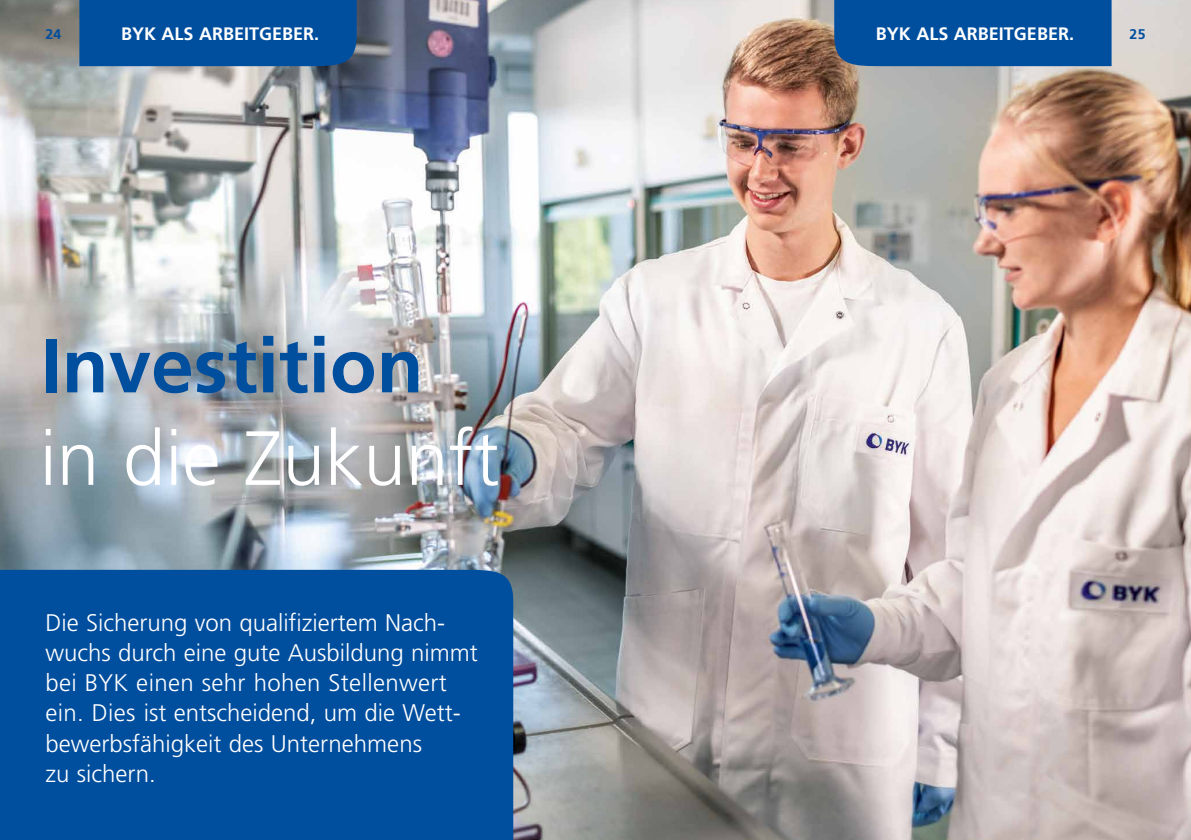
<style>
.page{position:relative;width:1191px;height:840px;background:#fff}
.page>*{position:absolute;margin:0;border:0;box-sizing:border-box;transform-origin:0 0}
.t1{font:300 76.6px "Frutiger LT Pro";color:#fff}
.t2{font:700 76.6px "Frutiger LT Pro";color:#004e9e}
.t3{font:300 24px/30px "Frutiger LT Pro";color:#fff}
.t4{font:700 18px "Frutiger LT Pro";color:#fff}
.t5{font:700 14px "Frutiger LT Pro";color:#004e9e}
</style>
<div class="page">
<img style="left:0;top:0;width:1191px;height:839px">
<div style="left:0;top:569px;width:513px;height:270px;background:#004e9e"></div>
<div style="left:79px;top:0;width:278px;height:66px;background:#004e9e"></div>
<div style="left:834px;top:0;width:277px;height:66px;background:#004e9e"></div>
<p class="t4" style="left:121px;top:23px;width:200px">BYK ALS ARBEITGEBER.</p>
<p class="t4" style="left:876px;top:23px;width:200px">BYK ALS ARBEITGEBER.</p>
<p class="t5" style="left:45px;top:26px;width:17px">24</p>
<p class="t5" style="left:1129px;top:26px;width:17px">25</p>
<h1 class="t2" style="left:41px;top:320px;width:384px">Investition</h1>
<h1 class="t1" style="left:40px;top:413px;width:461px">in die Zukunft</h1>
<p class="t3" style="left:45px;top:608px;width:434px">Die Sicherung von qualifiziertem Nach&shy;wuchs durch eine gute Ausbildung nimmt bei BYK einen sehr hohen Stellenwert ein. Dies ist entscheidend, um die Wett&shy;bewerbsfähigkeit des Unternehmens<br>zu sichern.</p>
</div>
